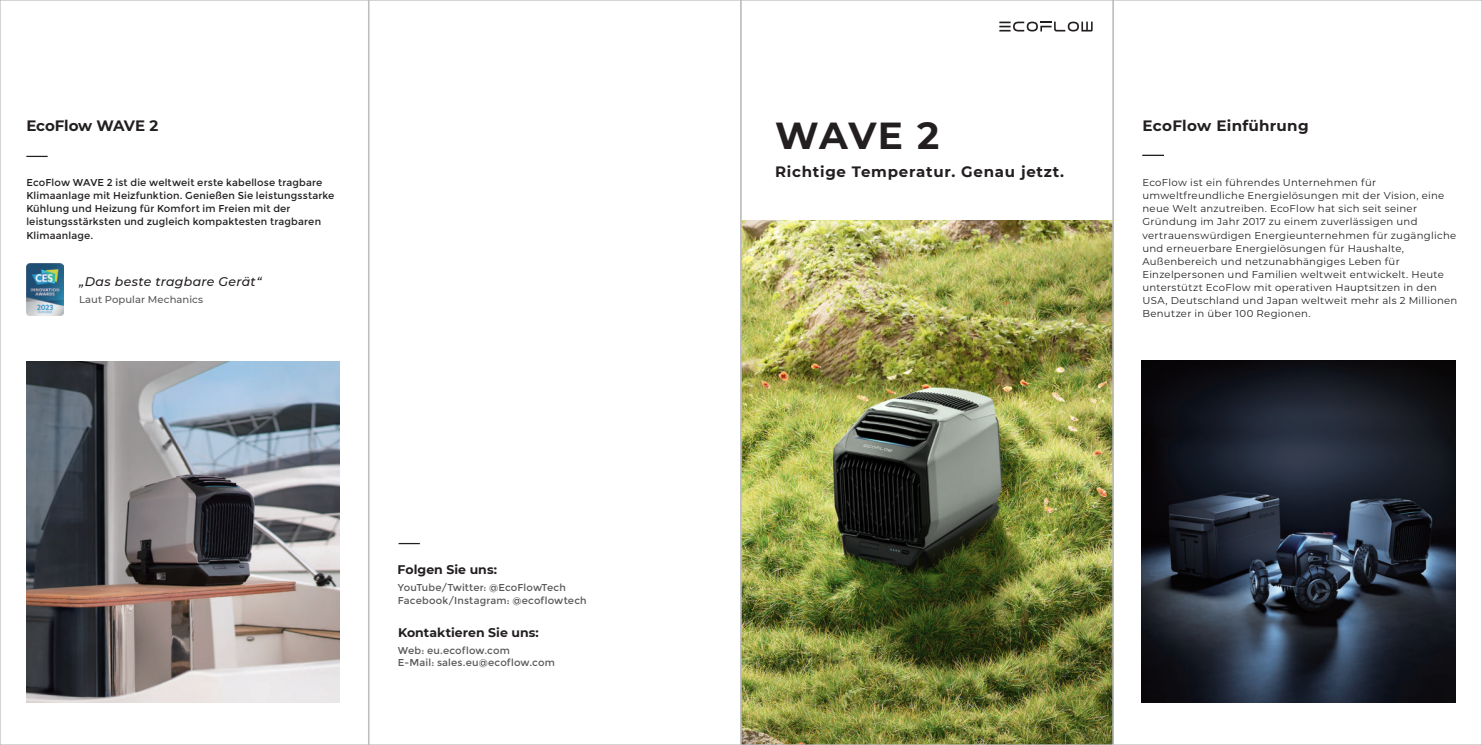
<style>
.page{position:relative;width:1482px;height:745px;background:#fff}
.page>*{position:absolute;margin:0;border:0;box-sizing:border-box;transform-origin:0 0}
.t1{font:700 37.5px "Montserrat";color:#231f20}
.t2{font:700 15px "Montserrat";letter-spacing:.05em;color:#231f20}
.t3{font:700 15px "Montserrat";letter-spacing:.02em;color:#231f20}
.t4{font:700 15px "Montserrat";letter-spacing:-.01em;color:#231f20}
.t5{font:700 12.5px "Montserrat";color:#231f20}
.t6{font:italic 500 12.5px "Montserrat";letter-spacing:.02em;color:#231f20}
.t7{font:10px/13.1px "Montserrat";letter-spacing:.025em;color:#231f20}
.t8{font:10px/12.5px "Montserrat";letter-spacing:.015em;color:#57585a}
.t9{font:500 10px "Montserrat";letter-spacing:.005em;color:#57585a}
</style>
<div class="page">
<svg style="left:1142px;top:155px;width:21px;height:1px"></svg>
<img style="left:742px;top:220px;width:369px;height:522px">
<svg style="left:999px;top:22px;width:93px;height:9px"></svg>
<hr style="left:398px;top:542px;width:22px;height:2px;background:#231f20">
<img style="left:27px;top:361px;width:312px;height:340px">
<svg style="left:26px;top:156px;width:22px;height:1px"></svg>
<img style="left:26px;top:264px;width:38px;height:51px">
<img style="left:1141px;top:361px;width:313px;height:340px">
<h2 class="t4" style="left:26px;top:119px;width:133px">EcoFlow WAVE 2</h2>
<p class="t7" style="left:26px;top:176px;width:309px">EcoFlow WAVE 2 ist die weltweit erste kabellose tragbare Klimaanlage mit Heizfunktion. Genießen Sie leistungsstarke Kühlung und Heizung für Komfort im Freien mit der leistungsstärksten und zugleich kompaktesten tragbaren Klimaanlage.</p>
<p class="t6" style="left:79px;top:276px;width:184px">„Das beste tragbare Gerät“</p>
<p class="t9" style="left:79px;top:294px;width:126px">Laut Popular Mechanics</p>
<p class="t5" style="left:397px;top:564px;width:101px">Folgen Sie uns:</p>
<p class="t8" style="left:398px;top:581px;width:190px">YouTube/Twitter: @EcoFlowTech<br>Facebook/Instagram: @ecoflowtech</p>
<p class="t5" style="left:398px;top:626px;width:142px">Kontaktieren Sie uns:</p>
<p class="t8" style="left:398px;top:644px;width:158px">Web: eu.ecoflow.com<br>E-Mail: sales.eu@ecoflow.com</p>
<h1 class="t1" style="left:775px;top:120px;width:166px">WAVE 2</h1>
<h2 class="t2" style="left:775px;top:165px;width:290px">Richtige Temperatur. Genau jetzt.</h2>
<h2 class="t3" style="left:1142px;top:119px;width:168px">EcoFlow Einführung</h2>
<p class="t7" style="left:1142px;top:176px;width:316px">EcoFlow ist ein führendes Unternehmen für umweltfreundliche Energielösungen mit der Vision, eine neue Welt anzutreiben. EcoFlow hat sich seit seiner Gründung im Jahr 2017 zu einem zuverlässigen und vertrauenswürdigen Energieunternehmen für zugängliche und erneuerbare Energielösungen für Haushalte, Außenbereich und netzunabhängiges Leben für Einzelpersonen und Familien weltweit entwickelt. Heute unterstützt EcoFlow mit operativen Hauptsitzen in den USA, Deutschland und Japan weltweit mehr als 2 Millionen Benutzer in über 100 Regionen.</p>
</div>
